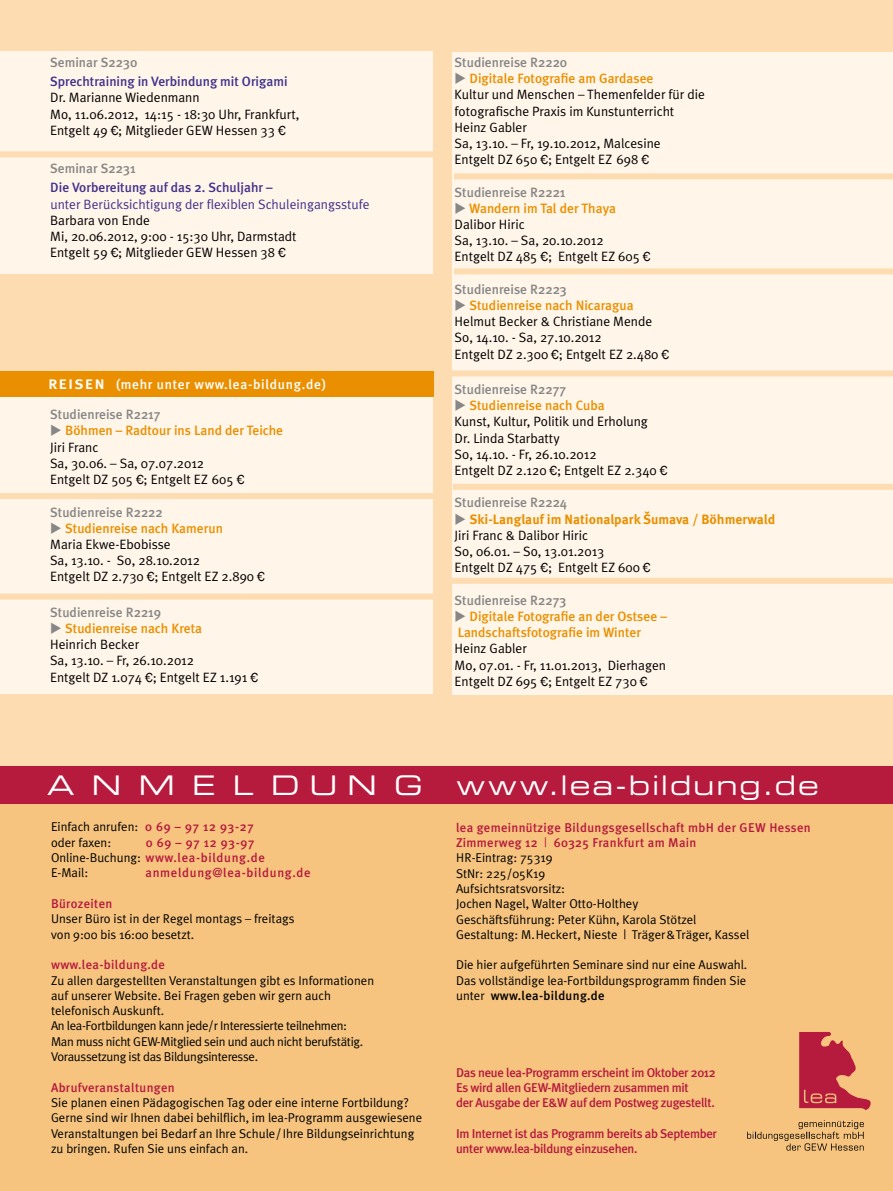
<style>
.page{position:relative;width:893px;height:1191px;background:#fddcb1}
.page>*{position:absolute;margin:0;border:0;box-sizing:border-box;transform-origin:0 0}
.t1{font:27px "Eurostile Extended Two";letter-spacing:.07em;color:#fff}
.t2{font:13.5px/16.2px "Meta Plus Normal";color:#000}
.t3{font:500 13.5px/16.2px "Meta Plus";color:#ea9000}
.t4{font:500 13.5px "Meta Plus";color:#868786}
.t5{font:500 13.5px "Meta Plus";color:#41328b}
.t6{font:13.5px "Meta Plus Normal";color:#41328b}
.t7{font:700 13.5px "Meta Pro";color:#ea9000}
.t8{font:500 13.5px "Meta Plus";letter-spacing:.05em;color:#fff}
.t9{font:12.75px/15.3px "Meta Plus Normal";color:#000}
.t10{font:12.75px/15.3px "Meta Plus Normal";letter-spacing:-.025em;color:#000}
.t11{font:500 12.75px/15.3px "Meta Plus";letter-spacing:-.025em;color:#b61a3d}
.t12{font:500 12.75px/15.3px "Meta Plus";letter-spacing:.025em;color:#b61a3d}
.t13{font:500 12.75px/15.3px "Meta Plus";letter-spacing:.05em;color:#b61a3d}
.t14{font:500 12.75px "Meta Plus";letter-spacing:.025em;color:#000}
.s1{font-family:"Franklin Gothic"}
.s2{font-family:"Meta Plus Medium Caps";font-weight:400;font-size:18px}
.s3{color:#868786}
.s4{font-family:"Meta Plus";font-weight:500;color:#b61a3d}
.s5{font-family:"Meta Plus Normal";font-weight:400;color:#000}
.s6{font-family:"Meta Plus Normal";font-weight:400}
</style>
<div class="page">
<div style="left:0;top:769px;width:893px;height:422px;background:#f6c47f"></div>
<div style="left:453px;top:52px;width:440px;height:642px;background:#fff5e9"></div>
<div style="left:0;top:52px;width:433px;height:642px;background:#fff5e9"></div>
<div style="left:454px;top:173px;width:439px;height:6px;background:#fddcb1"></div>
<div style="left:0;top:151px;width:441px;height:6px;background:#fddcb1"></div>
<div style="left:454px;top:268px;width:439px;height:6px;background:#fddcb1"></div>
<svg style="left:747px;top:1120px;width:117px;height:30px"></svg>
<svg style="left:799px;top:1032px;width:72px;height:78px"></svg>
<div style="left:444px;top:578px;width:449px;height:6px;background:#fddcb1"></div>
<div style="left:446px;top:370px;width:447px;height:6px;background:#fddcb1"></div>
<div style="left:0;top:274px;width:439px;height:112px;background:#fddcb1"></div>
<div style="left:0;top:371px;width:433px;height:25px;background:#ea9000"></div>
<div style="left:0;top:765px;width:893px;height:39px;background:#b61a3d"></div>
<div style="left:0;top:743px;width:893px;height:23px;background:#fddcb1"></div>
<div style="left:0;top:493px;width:437px;height:6px;background:#fddcb1"></div>
<div style="left:0;top:593px;width:437px;height:6px;background:#fddcb1"></div>
<div style="left:453px;top:484px;width:440px;height:6px;background:#fddcb1"></div>
<p class="t4" style="left:50px;top:54px;width:89px">Seminar S2230</p>
<p class="t5" style="left:50px;top:74px;width:239px">Sprechtraining in Verbindung mit Origami</p>
<p class="t2" style="left:50px;top:89px;width:251px">Dr. Marianne Wiedenmann<br>Mo, 11.06.2012, 14:15 - 18:30 Uhr, Frankfurt,<br>Entgelt 49 <span class="s1">€</span>; Mitglieder GEW Hessen 33 <span class="s1">€</span></p>
<p class="t4" style="left:50px;top:161px;width:87px">Seminar S2231</p>
<p class="t5" style="left:50px;top:180px;width:224px">Die Vorbereitung auf das 2. Schuljahr –</p>
<p class="t6" style="left:50px;top:196px;width:321px">unter Berücksichtigung der flexiblen Schuleingangsstufe</p>
<p class="t2" style="left:50px;top:212px;width:248px">Barbara von Ende<br>Mi, 20.06.2012, 9:00 - 15:30 Uhr, Darmstadt<br>Entgelt 59 <span class="s1">€</span>; Mitglieder GEW Hessen 38 <span class="s1">€</span></p>
<p class="t8" style="left:48px;top:377px;width:280px"><span class="s2">reisen</span> (mehr unter www.lea-bildung.de)</p>
<p class="t4" style="left:50px;top:407px;width:112px">Studienreise R2217</p>
<p class="t3" style="left:50px;top:422px;width:234px"><span class="s3">◆</span> Böhmen – Radtour ins Land der Teiche</p>
<p class="t2" style="left:50px;top:439px;width:196px">Jiri Franc<br>Sa, 30.06. – Sa, 07.07.2012<br>Entgelt DZ 505 <span class="s1">€</span>; Entgelt EZ 605 <span class="s1">€</span></p>
<p class="t4" style="left:50px;top:504px;width:114px">Studienreise R2222</p>
<p class="t3" style="left:50px;top:520px;width:174px"><span class="s3">◆</span> Studienreise nach Kamerun</p>
<p class="t2" style="left:50px;top:536px;width:217px">Maria Ekwe-Ebobisse<br>Sa, 13.10. - So, 28.10.2012<br>Entgelt DZ 2.730 <span class="s1">€</span>; Entgelt EZ 2.890 <span class="s1">€</span></p>
<p class="t4" style="left:50px;top:604px;width:113px">Studienreise R2219</p>
<p class="t3" style="left:50px;top:620px;width:153px"><span class="s3">◆</span> Studienreise nach Kreta</p>
<p class="t2" style="left:50px;top:636px;width:210px">Heinrich Becker<br>Sa, 13.10. – Fr, 26.10.2012<br>Entgelt DZ 1.074 <span class="s1">€</span>; Entgelt EZ 1.191 <span class="s1">€</span></p>
<p class="t4" style="left:455px;top:54px;width:114px">Studienreise R2220</p>
<p class="t3" style="left:455px;top:70px;width:200px"><span class="s3">◆</span> Digitale Fotografie am Gardasee</p>
<p class="t2" style="left:455px;top:86px;width:252px">Kultur und Menschen – Themenfelder für die fotografische Praxis im Kunstunterricht Heinz Gabler<br>Sa, 13.10. – Fr, 19.10.2012, Malcesine<br>Entgelt DZ 650 <span class="s1">€</span>; Entgelt EZ 698 <span class="s1">€</span></p>
<p class="t4" style="left:455px;top:184px;width:112px">Studienreise R2221</p>
<p class="t3" style="left:455px;top:200px;width:163px"><span class="s3">◆</span> Wandern im Tal der Thaya</p>
<p class="t2" style="left:455px;top:216px;width:198px">Dalibor Hiric<br>Sa, 13.10. – Sa, 20.10.2012<br>Entgelt DZ 485 <span class="s1">€</span>; Entgelt EZ 605 <span class="s1">€</span></p>
<p class="t4" style="left:455px;top:281px;width:114px">Studienreise R2223</p>
<p class="t3" style="left:455px;top:297px;width:181px"><span class="s3">◆</span> Studienreise nach Nicaragua</p>
<p class="t2" style="left:455px;top:313px;width:216px">Helmut Becker &amp; Christiane Mende<br>So, 14.10. - Sa, 27.10.2012<br>Entgelt DZ 2.300 <span class="s1">€</span>; Entgelt EZ 2.480 <span class="s1">€</span></p>
<p class="t4" style="left:455px;top:381px;width:113px">Studienreise R2277</p>
<p class="t3" style="left:455px;top:397px;width:152px"><span class="s3">◆</span> Studienreise nach Cuba</p>
<p class="t2" style="left:455px;top:413px;width:215px">Kunst, Kultur, Politik und Erholung<br>Dr. Linda Starbatty<br>So, 14.10. - Fr, 26.10.2012<br>Entgelt DZ 2.120 <span class="s1">€</span>; Entgelt EZ 2.340 <span class="s1">€</span></p>
<p class="t4" style="left:455px;top:495px;width:114px">Studienreise R2224</p>
<p class="t7" style="left:455px;top:508px;width:322px"><span class="s3">◆</span> Ski-Langlauf im Nationalpark Šumava / Böhmerwald</p>
<p class="t2" style="left:455px;top:527px;width:198px">Jiri Franc &amp; Dalibor Hiric<br>So, 06.01. – So, 13.01.2013<br>Entgelt DZ 475 <span class="s1">€</span>; Entgelt EZ 600 <span class="s1">€</span></p>
<p class="t4" style="left:455px;top:592px;width:114px">Studienreise R2273</p>
<p class="t3" style="left:455px;top:608px;width:214px"><span class="s3">◆</span> Digitale Fotografie an der Ostsee –<br>Landschaftsfotografie im Winter</p>
<p class="t2" style="left:455px;top:640px;width:213px">Heinz Gabler<br>Mo, 07.01. - Fr, 11.01.2013, Dierhagen<br>Entgelt DZ 695 <span class="s1">€</span>; Entgelt EZ 730 <span class="s1">€</span></p>
<h1 class="t1" style="left:47px;top:767px;width:377px">A N M E L D U N G</h1>
<h1 class="t1" style="left:457px;top:767px;width:364px">www.lea-bildung.de</h1>
<p class="t9" style="left:51px;top:819px;width:204px">Einfach anrufen: <span class="s4">0 69 – 97 12 93-27 </span>oder faxen:</p>
<p class="t13" style="left:51px;top:834px;width:215px;text-indent:95px">0 69 – 97 12 93-97<br><span class="s5">Online-Buchung:</span> www.lea-bildung.de</p>
<p class="t9" style="left:51px;top:865px;width:39px">E-Mail:</p>
<p class="t13" style="left:146px;top:865px;width:166px">anmeldung@lea-bildung.de</p>
<p class="t12" style="left:51px;top:895px;width:63px">Bürozeiten</p>
<p class="t9" style="left:51px;top:911px;width:245px">Unser Büro ist in der Regel montags – freitags von 9:00 bis 16:00 besetzt.</p>
<p class="t12" style="left:51px;top:957px;width:116px">www.lea-bildung.de</p>
<p class="t10" style="left:51px;top:972px;width:325px">Zu allen dargestellten Veranstaltungen gibt es Informationen auf unserer Website. Bei Fragen geben wir gern auch telefonisch Auskunft.<br>An lea-Fortbildungen kann jede/r Interessierte teilnehmen:<br>Man muss nicht GEW-Mitglied sein und auch nicht berufstätig.<br>Voraussetzung ist das Bildungsinteresse.</p>
<p class="t12" style="left:51px;top:1079px;width:125px">Abrufveranstaltungen</p>
<p class="t9" style="left:51px;top:1094px;width:373px">Sie planen einen Pädagogischen Tag oder eine interne Fortbildung?<br>Gerne sind wir Ihnen dabei behilflich, im lea-Programm ausgewiesene Veranstaltungen bei Bedarf an Ihre Schule / Ihre Bildungseinrichtung zu bringen. Rufen Sie uns einfach an.</p>
<p class="t12" style="left:456px;top:819px;width:356px">lea gemeinnützige Bildungsgesellschaft mbH der GEW Hessen<br>Zimmerweg 12 <span class="s6">|</span> 60325 Frankfurt am Main</p>
<p class="t9" style="left:456px;top:850px;width:295px">HR-Eintrag: 75319<br>StNr: 225/05K19<br>Aufsichtsratsvorsitz:<br>Jochen Nagel, Walter Otto-Holthey<br>Geschäftsführung: Peter Kühn, Karola Stötzel Gestaltung: M.Heckert, Nieste | Träger &amp; Träger, Kassel</p>
<p class="t9" style="left:456px;top:957px;width:293px">Die hier aufgeführten Seminare sind nur eine Auswahl.<br>Das vollständige lea-Fortbildungsprogramm finden Sie</p>
<p class="t14" style="left:456px;top:988px;width:150px"><span class="s6">unter</span> www.lea-bildung.de</p>
<p class="t11" style="left:456px;top:1064px;width:261px">Das neue lea-Programm erscheint im Oktober 2012<br>Es wird allen GEW-Mitgliedern zusammen mit<br>der Ausgabe der E&amp;W auf dem Postweg zugestellt.</p>
<p class="t11" style="left:456px;top:1125px;width:262px">Im Internet ist das Programm bereits ab September unter www.lea-bildung einzusehen.</p>
</div>
